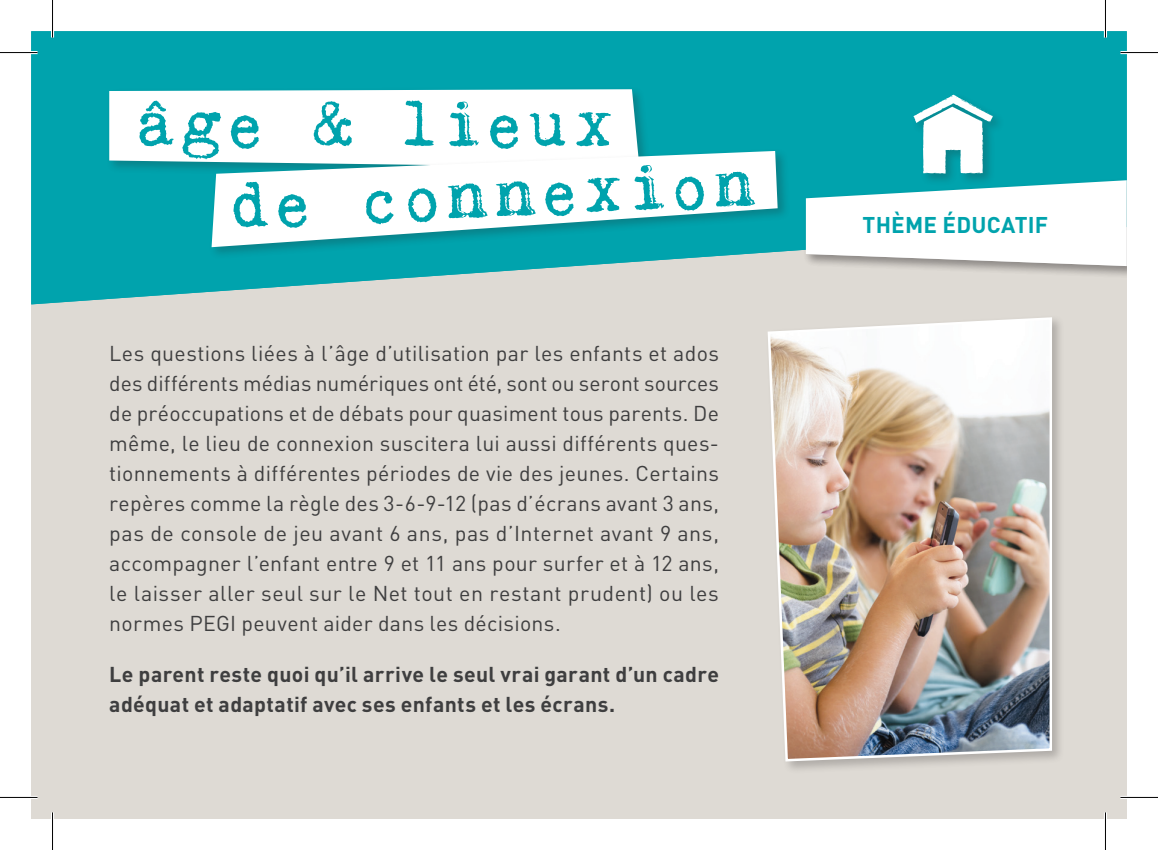
<style>
.page{position:relative;width:1158px;height:850px;background:#fff}
.page>*{position:absolute;margin:0;border:0;box-sizing:border-box;transform-origin:0 0}
.t1{font:68px "Kingthings Trypewriter 2";letter-spacing:.055em;color:#00a3ad}
.t2{font:700 22.5px "DIN";letter-spacing:.01em;color:#00a3ad}
.t3{font:21.25px/30px "DIN";letter-spacing:.015em;color:#3e3e3f;text-align:justify}
.t4{font:700 21.25px/30px "DIN";letter-spacing:.015em;color:#3e3e3f}
</style>
<div class="page">
<div style="left:31px;top:31px;width:1095px;height:787px;background:#dedad4"></div>
<div style="left:764px;top:314px;width:300px;height:459px;background:#231f20;opacity:.25"></div>
<img style="left:766px;top:316px;width:287px;height:446px">
<svg style="left:31px;top:31px;width:1095px;height:273px;fill:#00a3ad"></svg>
<div style="left:803px;top:177px;width:323px;height:102px;background:#231f20;opacity:.25"></div>
<svg style="left:805px;top:180px;width:321px;height:86px;background:#e0f0f0"></svg>
<div style="left:911px;top:92px;width:94px;height:94px;background:#231f20;opacity:.25"></div>
<svg style="left:913px;top:95px;width:80px;height:78px;background:#99d6da"></svg>
<div style="left:106px;top:86px;width:546px;height:95px;background:#00a2ac"></div>
<div style="left:109px;top:89px;width:530px;height:79px;background:#fff"></div>
<div style="left:209px;top:148px;width:581px;height:112px;background:#231f20;opacity:.25"></div>
<svg style="left:211px;top:151px;width:566px;height:96px;background:#c3e6e9"></svg>
<hr style="left:0;top:51px;width:38px;height:3px;background:#fff">
<hr style="left:1120px;top:51px;width:37px;height:3px;background:#fff">
<hr style="left:0;top:795px;width:38px;height:3px;background:#fff">
<hr style="left:1120px;top:795px;width:37px;height:3px;background:#fff">
<hr style="left:51px;top:0;width:3px;height:38px;background:#fff">
<hr style="left:51px;top:812px;width:3px;height:37px;background:#fff">
<hr style="left:1103px;top:0;width:3px;height:38px;background:#fff">
<hr style="left:1103px;top:812px;width:3px;height:37px;background:#fff">
<hr style="left:0;top:52px;width:38px;height:1px;background:#000">
<hr style="left:1120px;top:52px;width:37px;height:1px;background:#000">
<hr style="left:0;top:796px;width:38px;height:1px;background:#000">
<hr style="left:1120px;top:796px;width:37px;height:1px;background:#000">
<hr style="left:52px;top:0;width:1px;height:38px;background:#000">
<hr style="left:52px;top:812px;width:1px;height:37px;background:#000">
<hr style="left:1104px;top:0;width:1px;height:38px;background:#000">
<hr style="left:1104px;top:812px;width:1px;height:37px;background:#000">
<h1 class="t1" style="left:135px;top:84px;width:480px">âge &amp; lieux</h1>
<h1 class="t1" style="left:228px;top:164px;width:526px;rotate:-2deg">de connexion</h1>
<p class="t3" style="left:109px;top:337px;width:611px">Les questions liées à l’âge d’utilisation par les enfants et ados des différents médias numériques ont été, sont ou seront sources de préoccupations et de débats pour quasiment tous parents. De même, le lieu de connexion suscitera lui aussi différents ques&shy;tionnements à différentes périodes de vie des jeunes. Certains repères comme la règle des 3-6-9-12 (pas d’écrans avant 3 ans, pas de console de jeu avant 6 ans, pas d’Internet avant 9 ans, accompagner l’enfant entre 9 et 11 ans pour surfer et à 12 ans, le laisser aller seul sur le Net tout en restant prudent) ou les normes PEGI peuvent aider dans les décisions.</p>
<p class="t4" style="left:109px;top:658px;width:611px">Le parent reste quoi qu’il arrive le seul vrai garant d’un cadre adéquat et adaptatif avec ses enfants et les écrans.</p>
<p class="t2" style="left:862px;top:209px;width:187px">THÈME ÉDUCATIF</p>
</div>
